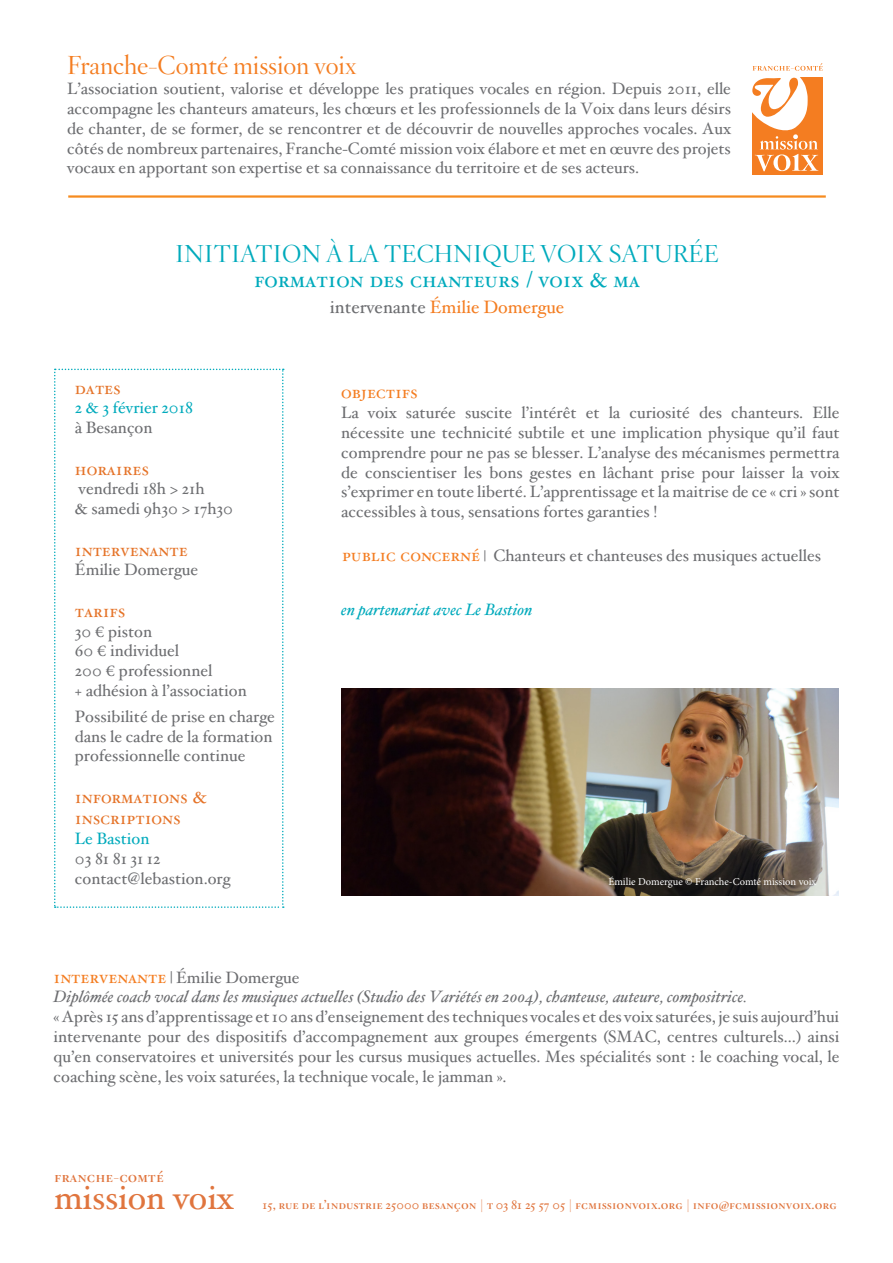
<style>
.page{position:relative;width:893px;height:1263px;background:#fff}
.page>*{position:absolute;margin:0;border:0;box-sizing:border-box;transform-origin:0 0}
.t1{font:34.5px "Hoefler Text";letter-spacing:-.005em;color:#e0753e}
.t2{font:300 25.5px "Hoefler Titling";color:#f47d21}
.t3{font:300 24px "Hoefler Titling";color:#00aabc}
.t4{font:22.5px "Hoefler Text Roman Small Caps";color:#00aabc}
.t5{font:18px "Hoefler Text Roman Small Caps";color:#e57328}
.t6{font:18px "Hoefler Text";color:#f47d21}
.t7{font:18px "Hoefler Text Roman Small Caps";color:#f47d21}
.t8{font:16.5px/19.8px "Hoefler Text";color:#6c6d70;text-align:justify}
.t9{font:italic 16.5px "Hoefler Text";color:#6c6d70}
.t10{font:italic 16.5px "Hoefler Text";color:#00aabc}
.t11{font:16.5px "Hoefler Text";color:#00aabc}
.t12{font:15.6px "Hoefler Titling Bold SC";color:#e0753e}
.t13{font:12.75px "Hoefler Titling Bold SC";color:#e0753e}
.t14{font:10.5px "Minion Pro";letter-spacing:-.005em;color:#fff}
.s1{color:#6c6d70}
.s2{font-family:"Minion Pro"}
.s3{font-family:"Hoefler Text Roman Small Caps";font-size:18px;color:#f47d21}
.s4{font-size:15px}
.s5{font-family:"Hoefler Text"}
</style>
<div class="page">
<div style="left:752px;top:78px;width:71px;height:97px;background:#f47d21"></div>
<svg style="left:752px;top:63px;width:71px;height:108px"></svg>
<hr style="left:68px;top:195px;width:758px;height:3px;background:#f68b1f">
<svg style="left:54px;top:369px;width:230px;height:539px"></svg>
<img style="left:341px;top:688px;width:498px;height:207px">
<p class="t2" style="left:67px;top:50px;width:291px">Franche-Comté mission voix</p>
<p class="t8" style="left:67px;top:79px;width:665px">L’association soutient, valorise et développe les pratiques vocales en région. Depuis 2011, elle accompagne les chanteurs amateurs, les chœurs et les professionnels de la Voix dans leurs désirs de chanter, de se former, de se rencontrer et de découvrir de nouvelles approches vocales. Aux côtés de nombreux partenaires, Franche-Comté mission voix élabore et met en œuvre des projets vocaux en apportant son expertise et sa connaissance du territoire et de ses acteurs.</p>
<p class="t3" style="left:175px;top:238px;width:545px">INITIATION À LA TECHNIQUE VOIX SATURÉE</p>
<p class="t4" style="left:254px;top:266px;width:387px">formation des chanteurs / voix &amp; ma</p>
<p class="t6" style="left:330px;top:296px;width:236px"><span class="s1">intervenante</span> Émilie Domergue</p>
<p class="t5" style="left:75px;top:377px;width:48px">dates</p>
<p class="t11" style="left:75px;top:398px;width:119px">2 &amp; 3 février 2018</p>
<p class="t8" style="left:75px;top:418px;width:79px">à Besançon</p>
<p class="t5" style="left:75px;top:458px;width:76px">horaires</p>
<p class="t8" style="left:78px;top:479px;width:128px">vendredi 18h &gt; 21h</p>
<p class="t8" style="left:75px;top:499px;width:160px">&amp; samedi 9h30 &gt; 17h30</p>
<p class="t5" style="left:75px;top:539px;width:114px">intervenante</p>
<p class="t8" style="left:75px;top:560px;width:125px">Émilie Domergue</p>
<p class="t5" style="left:75px;top:600px;width:52px">tarifs</p>
<p class="t8" style="left:75px;top:622px;width:79px">30 <span class="s2">€</span> piston</p>
<p class="t8" style="left:75px;top:641px;width:106px">60 <span class="s2">€</span> individuel</p>
<p class="t8" style="left:75px;top:661px;width:139px">200 <span class="s2">€</span> professionnel</p>
<p class="t8" style="left:75px;top:681px;width:173px">+ adhésion à l’association</p>
<p class="t8" style="left:75px;top:707px;width:201px;text-align:left">Possibilité de prise en charge dans le cadre de la formation professionnelle continue</p>
<p class="t5" style="left:75px;top:786px;width:133px">informations &amp;</p>
<p class="t5" style="left:75px;top:807px;width:107px">inscriptions</p>
<p class="t11" style="left:75px;top:829px;width:76px">Le Bastion</p>
<p class="t8" style="left:75px;top:849px;width:87px">03 81 81 31 12</p>
<p class="t8" style="left:75px;top:869px;width:157px">contact@lebastion.org</p>
<p class="t14" style="left:608px;top:875px;width:210px">Émilie Domergue © Franche-Comté mission voix</p>
<p class="t7" style="left:341px;top:381px;width:78px">objectifs</p>
<p class="t8" style="left:341px;top:403px;width:500px">La voix saturée suscite l’intérêt et la curiosité des chanteurs. Elle nécessite une technicité subtile et une implication physique qu’il faut comprendre pour ne pas se blesser. L’analyse des mécanismes permettra de conscientiser les bons gestes en lâchant prise pour laisser la voix s’exprimer en toute liberté. L’apprentissage et la maitrise de ce « cri » sont accessibles à tous, sensations fortes garanties !</p>
<p class="t8" style="left:342px;top:546px;width:481px"><span class="s3">public concerné</span> <span class="s4">|</span> Chanteurs et chanteuses des musiques actuelles</p>
<p class="t10" style="left:341px;top:600px;width:193px">en partenariat avec Le Bastion</p>
<p class="t8" style="left:54px;top:968px;width:247px"><span class="s3">intervenante</span> | Émilie Domergue</p>
<p class="t9" style="left:54px;top:987px;width:695px">Diplômée coach vocal dans les musiques actuelles (Studio des Variétés en 2004), chanteuse, auteure, compositrice.</p>
<p class="t8" style="left:54px;top:1007px;width:787px">« Après 15 ans d’apprentissage et 10 ans d’enseignement des techniques vocales et des voix saturées, je suis aujourd’hui intervenante pour des dispositifs d’accompagnement aux groupes émergents (SMAC, centres culturels…) ainsi qu’en conservatoires et universités pour les cursus musiques actuelles. Mes spécialités sont : le coaching vocal, le coaching scène, les voix saturées, la technique vocale, le jamman ».</p>
<p class="t12" style="left:54px;top:1167px;width:111px">franche-comté</p>
<p class="t1" style="left:54px;top:1177px;width:181px">mission voix</p>
<p class="t13" style="left:263px;top:1197px;width:575px"><span class="s5">15</span>, rue de l’industrie <span class="s5">25000</span> besançon | t <span class="s5">03 81 25 57 05</span> | fcmissionvoix.org | info@fcmissionvoix.org</p>
</div>
